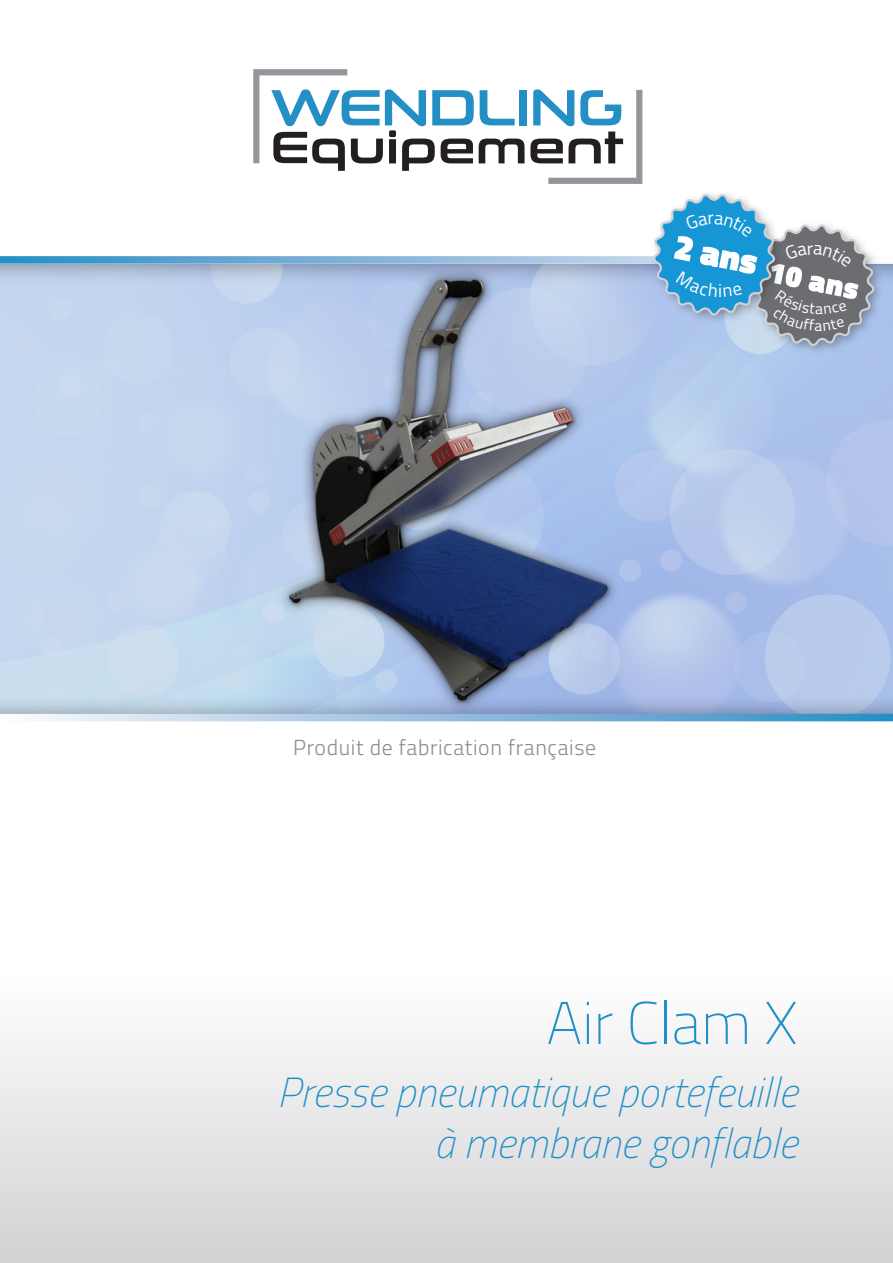
<style>
.page{position:relative;width:893px;height:1263px;background:#fff}
.page>*{position:absolute;margin:0;border:0;box-sizing:border-box;transform-origin:0 0}
.t1{font:100 60px "Titillium Web";color:#2390c5}
.t2{font:italic 100 42px/50.4px "Titillium Web";color:#2390c5;text-align:right}
.t3{font:300 21.75px "Titillium Web";letter-spacing:.03em;color:#8c8c92}
.t4{font:18.45px "Titillium Web";color:#fff}
.t5{font:15.3px "Titillium Web";color:#fff}
</style>
<div class="page">
<div style="left:0;top:976px;width:893px;height:287px;background:linear-gradient(to bottom,#fefefe,#d2d2d5)"></div>
<svg style="left:253px;top:69px;width:389px;height:115px"></svg>
<svg style="left:0;top:256px;width:893px;height:8px"></svg>
<svg style="left:8px;top:714px;width:885px;height:7px"></svg>
<div style="left:277px;top:266px;width:345px;height:449px;background:#231f20;opacity:.75"></div>
<img style="left:270px;top:276px;width:364px;height:427px">
<div style="left:748px;top:220px;width:137px;height:137px;background:#231f20;opacity:.4"></div>
<div style="left:649px;top:190px;width:136px;height:136px;background:#231f20;opacity:.4"></div>
<svg style="left:653px;top:194px;width:221px;height:152px"></svg>
<p class="t4" style="left:718px;top:277px;width:6px">i</p>
<p class="t5" style="left:814px;top:314px;width:9px">a</p>
<p class="t3" style="left:293px;top:731px;width:304px">Produit de fabrication française</p>
<p class="t1" style="left:547px;top:980px;width:252px">Air Clam X</p>
<p class="t2" style="left:277px;top:1065px;width:522px">Presse pneumatique portefeuille à membrane gonflable</p>
</div>
